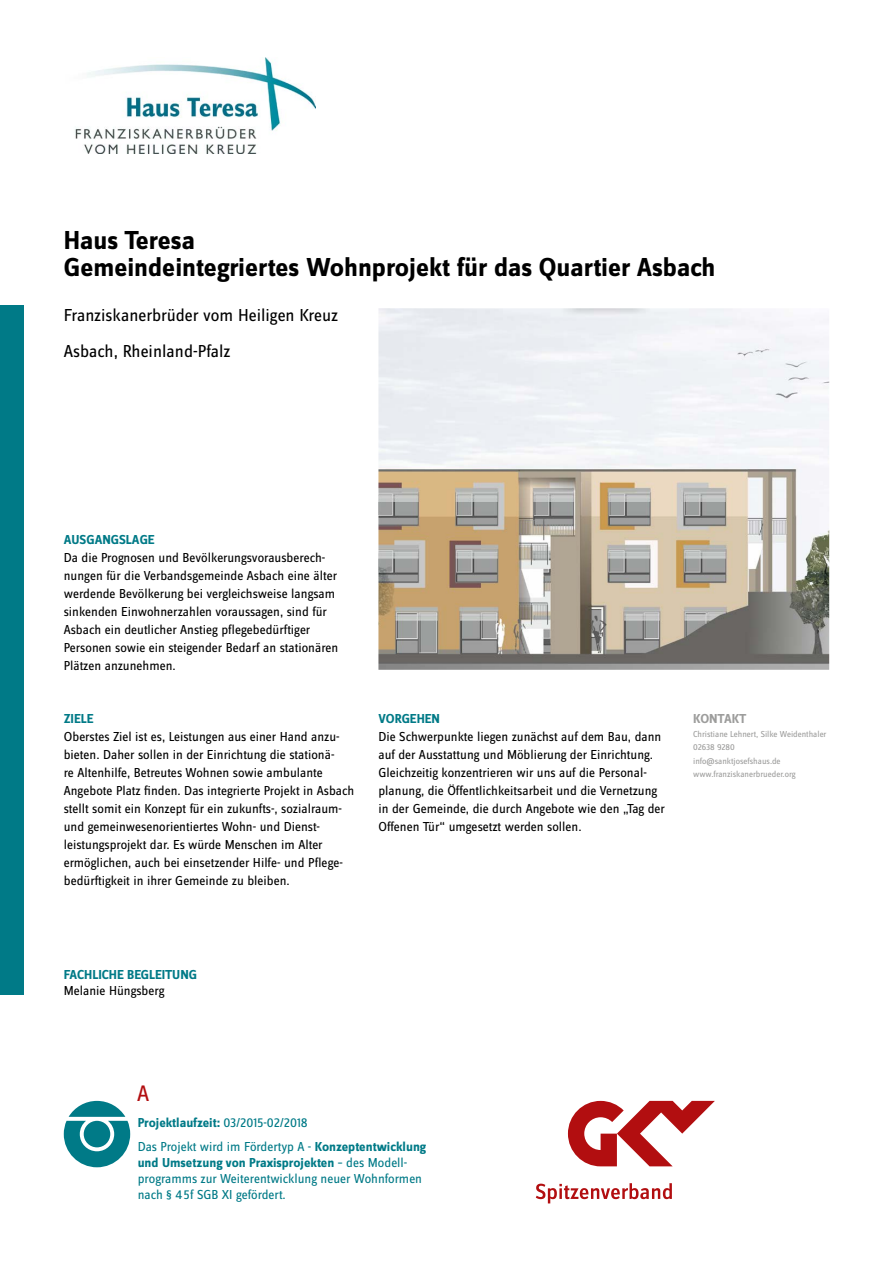
<style>
.page{position:relative;width:893px;height:1263px;background:#fff}
.page>*{position:absolute;margin:0;border:0;box-sizing:border-box;transform-origin:0 0}
.t1{font:700 27px/27px "Zine Sans Dis";color:#000}
.t2{font:23.25px "Zine Sans Dis Regular Roman Tf";color:#b20e10}
.t3{font:18px/36px "Zine Sans Dis";color:#000}
.t4{font:13.5px/18px "Zine Sans Dis";color:#000}
.t5{font:700 13.5px "Zine Sans Dis";color:#007a87}
.t6{font:13.5px/16.2px "Zine Sans Dis Regular Roman Tf";color:#007a87}
.t7{font:700 13.5px "Zine Sans Dis";letter-spacing:-.005em;color:#9d9d9c}
.t8{font:9px/13.5px "Zine Sans Dis";color:#9d9d9c}
.s1{font-weight:400}
.s2{font-family:"Zine Sans Dis";font-weight:700}
.s3{font-family:"Zine Sans Dis Regular Roman Tf";font-weight:400}
</style>
<div class="page">
<svg style="left:568px;top:1101px;width:147px;height:65px"></svg>
<svg style="left:536px;top:1183px;width:136px;height:20px"></svg>
<div style="left:0;top:306px;width:23px;height:689px;background:#007a87"></div>
<svg style="left:64px;top:1101px;width:66px;height:66px"></svg>
<img style="left:378px;top:308px;width:451px;height:362px">
<img style="left:75px;top:57px;width:240px;height:96px">
<h1 class="t1" style="left:64px;top:228px;width:653px">Haus Teresa<br>Gemeindeintegriertes Wohnprojekt für das Quartier Asbach</h1>
<h3 class="t3" style="left:64px;top:298px;width:276px">Franziskanerbrüder vom Heiligen Kreuz<br>Asbach, Rheinland-Pfalz</h3>
<p class="t5" style="left:64px;top:532px;width:92px">AUSGANGSLAGE</p>
<p class="t4" style="left:64px;top:549px;width:276px">Da die Prognosen und Bevölkerungsvorausberech&shy;nungen für die Verbandsgemeinde Asbach eine älter werdende Bevölkerung bei vergleichsweise langsam sinkenden Einwohnerzahlen voraussagen, sind für Asbach ein deutlicher Anstieg pflegebedürftiger Personen sowie ein steigender Bedarf an stationären Plätzen anzunehmen.</p>
<p class="t5" style="left:64px;top:712px;width:31px">ZIELE</p>
<p class="t4" style="left:64px;top:728px;width:292px">Oberstes Ziel ist es, Leistungen aus einer Hand anzu&shy;bieten. Daher sollen in der Einrichtung die stationä-<br>re Altenhilfe, Betreutes Wohnen sowie ambulante Angebote Platz finden. Das integrierte Projekt in Asbach stellt somit ein Konzept für ein zukunfts-, sozialraum&shy;und gemeinwesenorientiertes Wohn- und Dienst&shy;leistungsprojekt dar. Es würde Menschen im Alter ermöglichen, auch bei einsetzender Hilfe- und Pflege&shy;bedürftigkeit in ihrer Gemeinde zu bleiben.</p>
<p class="t5" style="left:378px;top:712px;width:63px">VORGEHEN</p>
<p class="t4" style="left:378px;top:728px;width:288px">Die Schwerpunkte liegen zunächst auf dem Bau, dann auf der Ausstattung und Möblierung der Einrichtung.<br>Gleichzeitig konzentrieren wir uns auf die Personal&shy;planung, die Öffentlichkeitsarbeit und die Vernetzung in der Gemeinde, die durch Angebote wie den „Tag der Offenen Tür“ umgesetzt werden sollen.</p>
<p class="t7" style="left:693px;top:712px;width:55px">KONTAKT</p>
<p class="t8" style="left:693px;top:727px;width:135px">Christiane Lehnert, Silke Weidenthaler<br>02638 9280<br>info@sanktjosefshaus.de www.franziskanerbrueder.org</p>
<p class="t5" style="left:64px;top:967px;width:135px">FACHLICHE BEGLEITUNG</p>
<p class="t4" style="left:64px;top:982px;width:102px">Melanie Hüngsberg</p>
<h2 class="t2" style="left:137px;top:1082px;width:14px">A</h2>
<p class="t5" style="left:138px;top:1115px;width:172px">Projektlaufzeit: <span class="s1">03/2015-02/2018</span></p>
<p class="t6" style="left:138px;top:1139px;width:290px">Das Projekt wird im Fördertyp A - <span class="s2">Konzeptentwicklung</span></p>
<p class="t5" style="left:138px;top:1155px;width:270px">und Umsetzung von Praxisprojekten <span class="s3">– des Modell-</span></p>
<p class="t6" style="left:138px;top:1171px;width:286px">programms zur Weiterentwicklung neuer Wohnformen nach § 45f SGB XI gefördert.</p>
</div>
